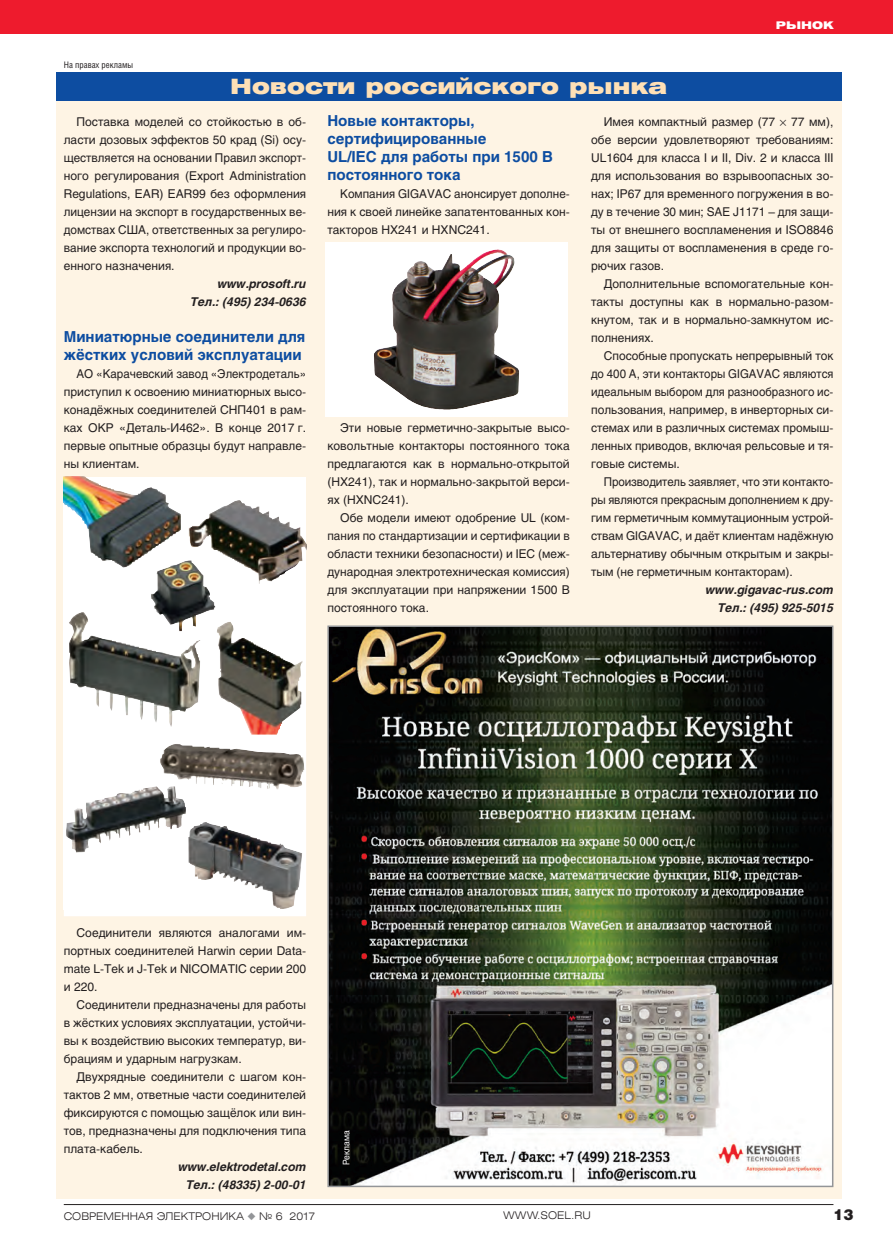
<style>
.page{position:relative;width:893px;height:1251px;background:#fff}
.page>*{position:absolute;margin:0;border:0;box-sizing:border-box;transform-origin:0 0}
.t1{font:21px "Helios Ext Black C";color:#fee0b6}
.t2{font:700 15px/18px "Helios C";color:#0d4da1}
.t3{font:15px "Helios Black C";color:#231f20}
.t4{font:12px/18px "Helios C";color:#231f20;text-align:justify}
.t5{font:12px/18px "Helios C";color:#231f20;text-align:justify;scale:.96 1}
.t6{font:italic 700 12px "Helios C";color:#231f20}
.t7{font:12px "Helios C";color:#231f20;scale:.95 1}
.t8{font:10.5px "Helios Ext Light C";color:#231f20}
.t9{font:10.5px "Helios Ext Black C";color:#fff}
.t10{font:9px "Helios Cond C";color:#231f20}
.t11{font:9px "Helios C";color:#fff;scale:.95 1}
.s1{color:#939598}
</style>
<div class="page">
<div style="left:0;top:0;width:893px;height:34px;background:#ee1b2d"></div>
<hr style="left:64px;top:1203px;width:769px;height:1px;background:#231f20">
<div style="left:56px;top:90px;width:785px;height:1107px;background:#fef4e4"></div>
<div style="left:56px;top:72px;width:785px;height:28px;background:#0d4da1"></div>
<svg style="left:325px;top:242px;width:243px;height:174px;background:#bdb9b8"></svg>
<img style="left:494px;top:273px;width:25px;height:122px">
<img style="left:330px;top:628px;width:500px;height:555px">
<div style="left:327px;top:625px;width:506px;height:561px;border:2px solid #939598"></div>
<svg style="left:64px;top:567px;width:242px;height:174px;background:#bdbbb8"></svg>
<img style="left:64px;top:476px;width:242px;height:91px">
<svg style="left:64px;top:741px;width:242px;height:175px;background:#c7c6c5"></svg>
<img style="left:64px;top:741px;width:132px;height:9px">
<p class="t10" style="left:64px;top:61px;width:71px">На правах рекламы</p>
<p class="t1" style="left:230px;top:78px;width:438px">Новости российского рынка</p>
<p class="t9" style="left:776px;top:21px;width:59px">РЫНОК</p>
<p class="t4" style="left:77px;top:114px;width:231px">Поставка моделей со стойкостью в об-</p>
<p class="t4" style="left:64px;top:132px;width:244px">ласти дозовых эффектов 50 крад (Si) осу-</p>
<p class="t4" style="left:64px;top:150px;width:244px">ществляется на основании Правил экспорт-</p>
<p class="t4" style="left:64px;top:168px;width:244px">ного регулирования (Export Administration</p>
<p class="t4" style="left:64px;top:186px;width:244px">Regulations, EAR) EAR99 без оформления</p>
<p class="t4" style="left:64px;top:204px;width:244px">лицензии на экспорт в государственных ве-</p>
<p class="t4" style="left:64px;top:222px;width:244px">домствах США, ответственных за регулиро-</p>
<p class="t4" style="left:64px;top:240px;width:244px">вание экспорта технологий и продукции во-</p>
<p class="t4" style="left:64px;top:258px;width:112px">енного назначения.</p>
<p class="t6" style="left:217px;top:279px;width:90px">www.prosoft.ru</p>
<p class="t6" style="left:190px;top:297px;width:117px">Тел.: (495) 234-0636</p>
<p class="t2" style="left:64px;top:329px;width:243px">Миниатюрные соединители для жёстких условий эксплуатации</p>
<p class="t5" style="left:64px;top:366px;width:254px;text-indent:13px">АО «Карачевский завод «Электродеталь» приступил к освоению миниатюрных высо&shy;конадёжных соединителей СНП401 в рам&shy;ках ОКР «Деталь-И462». В конце 2017 г. первые опытные образцы будут направле&shy;ны клиентам.</p>
<p class="t2" style="left:327px;top:113px;width:227px">Новые контакторы, сертифицированные<br>UL/IEC для работы при 1500 В постоянного тока</p>
<p class="t4" style="left:327px;top:186px;width:244px;text-indent:13px">Компания GIGAVAC анонсирует дополне&shy;ния к своей линейке запатентованных кон&shy;такторов HX241 и HXNC241.</p>
<p class="t4" style="left:340px;top:420px;width:231px">Эти новые герметично-закрытые высо-</p>
<p class="t4" style="left:327px;top:438px;width:244px">ковольтные контакторы постоянного тока</p>
<p class="t4" style="left:327px;top:456px;width:244px">предлагаются как в нормально-открытой</p>
<p class="t4" style="left:327px;top:474px;width:244px">(HX241), так и нормально-закрытой верси-</p>
<p class="t4" style="left:327px;top:492px;width:83px">ях (HXNC241).</p>
<p class="t4" style="left:340px;top:510px;width:231px">Обе модели имеют одобрение UL (ком-</p>
<p class="t4" style="left:327px;top:528px;width:244px">пания по стандартизации и сертификации в</p>
<p class="t4" style="left:327px;top:546px;width:244px">области техники безопасности) и IEC (меж-</p>
<p class="t4" style="left:327px;top:564px;width:244px">дународная электротехническая комиссия)</p>
<p class="t4" style="left:327px;top:582px;width:244px">для эксплуатации при напряжении 1500 В</p>
<p class="t4" style="left:327px;top:600px;width:103px">постоянного тока.</p>
<p class="t4" style="left:604px;top:114px;width:173px">Имея компактный размер (77</p>
<p class="t4" style="left:791px;top:114px;width:44px">77 мм),</p>
<p class="t4" style="left:591px;top:132px;width:244px">обе версии удовлетворяют требованиям:</p>
<p class="t4" style="left:591px;top:150px;width:244px">UL1604 для класса I и II, Div. 2 и класса III</p>
<p class="t4" style="left:591px;top:168px;width:244px">для использования во взрывоопасных зо-</p>
<p class="t4" style="left:591px;top:186px;width:244px">нах; IP67 для временного погружения в во-</p>
<p class="t4" style="left:591px;top:204px;width:244px">ду в течение 30 мин; SAE J1171 – для защи-</p>
<p class="t4" style="left:591px;top:222px;width:244px">ты от внешнего воспламенения и ISO8846</p>
<p class="t4" style="left:591px;top:240px;width:244px">для защиты от воспламенения в среде го-</p>
<p class="t4" style="left:591px;top:258px;width:75px">рючих газов.</p>
<p class="t4" style="left:604px;top:276px;width:231px">Дополнительные вспомогательные кон-</p>
<p class="t4" style="left:591px;top:294px;width:244px">такты доступны как в нормально-разом-</p>
<p class="t4" style="left:591px;top:312px;width:244px">кнутом, так и в нормально-замкнутом ис-</p>
<p class="t4" style="left:591px;top:330px;width:64px">полнениях.</p>
<p class="t4" style="left:604px;top:348px;width:231px">Способные пропускать непрерывный ток</p>
<p class="t7" style="left:591px;top:369px;width:257px">до 400 А, эти контакторы GIGAVAC являются</p>
<p class="t7" style="left:591px;top:387px;width:257px">идеальным выбором для разнообразного ис-</p>
<p class="t4" style="left:591px;top:402px;width:244px">пользования, например, в инверторных си-</p>
<p class="t4" style="left:591px;top:420px;width:244px">стемах или в различных системах промыш-</p>
<p class="t4" style="left:591px;top:438px;width:244px">ленных приводов, включая рельсовые и тя-</p>
<p class="t4" style="left:591px;top:456px;width:90px">говые системы.</p>
<p class="t5" style="left:604px;top:474px;width:241px">Производитель заявляет, что эти контакто-</p>
<p class="t7" style="left:591px;top:495px;width:257px">ры являются прекрасным дополнением к дру-</p>
<p class="t4" style="left:591px;top:510px;width:244px">гим герметичным коммутационным устрой-</p>
<p class="t4" style="left:591px;top:528px;width:244px">ствам GIGAVAC, и даёт клиентам надёжную</p>
<p class="t4" style="left:591px;top:546px;width:244px">альтернативу обычным открытым и закры-</p>
<p class="t4" style="left:591px;top:564px;width:203px">тым (не герметичным контакторам).</p>
<p class="t6" style="left:705px;top:585px;width:129px">www.gigavac-rus.com</p>
<p class="t6" style="left:718px;top:603px;width:117px">Тел.: (495) 925-5015</p>
<p class="t4" style="left:77px;top:924px;width:231px">Соединители являются аналогами им-</p>
<p class="t4" style="left:64px;top:942px;width:244px">портных соединителей Harwin серии Data-</p>
<p class="t4" style="left:64px;top:960px;width:244px">mate L-Tek и J-Tek и NICOMATIC серии 200</p>
<p class="t4" style="left:64px;top:978px;width:35px">и 220.</p>
<p class="t4" style="left:77px;top:996px;width:231px">Соединители предназначены для работы</p>
<p class="t4" style="left:64px;top:1014px;width:244px">в жёстких условиях эксплуатации, устойчи-</p>
<p class="t4" style="left:64px;top:1032px;width:244px">вы к воздействию высоких температур, ви-</p>
<p class="t4" style="left:64px;top:1050px;width:179px">брациям и ударным нагрузкам.</p>
<p class="t4" style="left:77px;top:1068px;width:231px">Двухрядные соединители с шагом кон-</p>
<p class="t4" style="left:64px;top:1086px;width:244px">тактов 2 мм, ответные части соединителей</p>
<p class="t4" style="left:64px;top:1104px;width:244px">фиксируются с помощью защёлок или вин-</p>
<p class="t4" style="left:64px;top:1122px;width:244px">тов, предназначены для подключения типа</p>
<p class="t4" style="left:64px;top:1140px;width:81px">плата-кабель.</p>
<p class="t6" style="left:178px;top:1161px;width:130px">www.elektrodetal.com</p>
<p class="t6" style="left:186px;top:1179px;width:122px">Тел.: (48335) 2-00-01</p>
<p class="t11" style="left:343px;top:1165px;width:39px;rotate:-90deg">Реклама</p>
<p class="t8" style="left:64px;top:1211px;width:253px">СОВРЕМЕННАЯ ЭЛЕКТРОНИКА <span class="s1">◆</span> № 6 2017</p>
<p class="t8" style="left:503px;top:1211px;width:89px">WWW.SOEL.RU</p>
<p class="t3" style="left:833px;top:1208px;width:22px">13</p>
</div>
